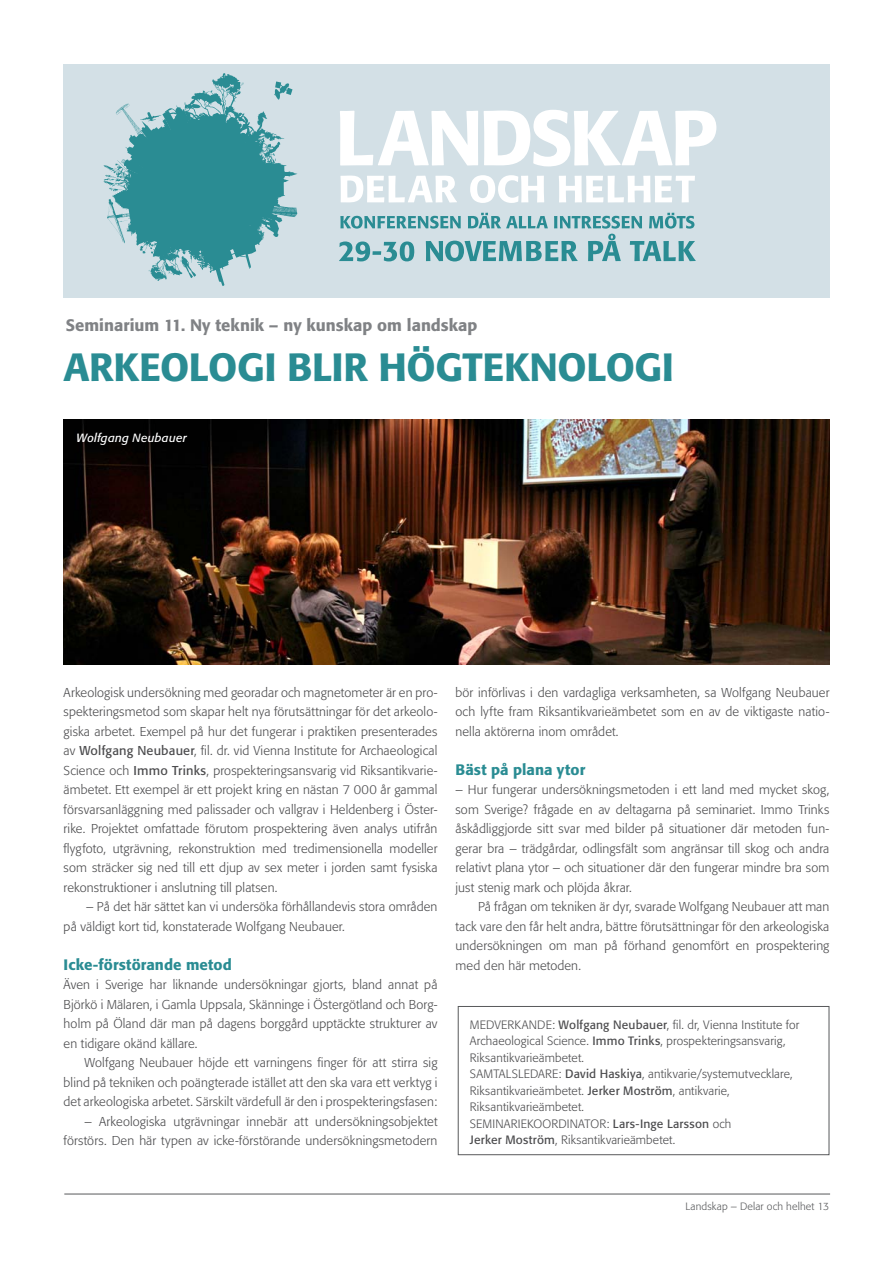
<style>
.page{position:relative;width:893px;height:1263px;background:#fff}
.page>*{position:absolute;margin:0;border:0;box-sizing:border-box;transform-origin:0 0}
.t1{font:500 39px "Formata";letter-spacing:-.01em;color:#2a8c93}
.t2{font:500 16.5px "Formata";color:#808285}
.t3{font:500 15px "Formata";letter-spacing:.005em;color:#2a8c93}
.t4{font:300 12.75px/19.5px "Formata";letter-spacing:.01em;color:#4c4c4e;text-align:justify}
.t5{font:300 12px/16.5px "Formata";letter-spacing:.01em;color:#4c4c4e}
.t6{font:italic 11.85px "Formata";letter-spacing:.015em;color:#fff}
.t7{font:300 10.5px "Formata";letter-spacing:.015em;color:#58595b}
.s1{font-weight:400}
</style>
<div class="page">
<div style="left:64px;top:64px;width:765px;height:233px;background:#d3e0e6"></div>
<svg style="left:103px;top:73px;width:194px;height:213px"></svg>
<svg style="left:340px;top:110px;width:376px;height:56px"></svg>
<svg style="left:340px;top:176px;width:117px;height:27px"></svg>
<svg style="left:470px;top:175px;width:74px;height:28px"></svg>
<svg style="left:559px;top:176px;width:136px;height:26px"></svg>
<svg style="left:339px;top:213px;width:356px;height:48px"></svg>
<div style="left:458px;top:1006px;width:371px;height:149px;border:1px solid #58595b"></div>
<hr style="left:64px;top:1194px;width:766px;height:1px;background:#58595b">
<img style="left:64px;top:420px;width:765px;height:244px">
<p class="t2" style="left:66px;top:318px;width:413px">Seminarium 11. Ny teknik – ny kunskap om landskap</p>
<h1 class="t1" style="left:64px;top:349px;width:612px">ARKEOLOGI BLIR HÖGTEKNOLOGI</h1>
<p class="t6" style="left:77px;top:432px;width:112px">Wolfgang Neubauer</p>
<p class="t4" style="left:64px;top:684px;width:375px">Arkeologisk undersökning med georadar och magnetometer är en pro&shy;spekteringsmetod som skapar helt nya förutsättningar för det arkeolo&shy;giska arbetet. Exempel på hur det fungerar i praktiken presenterades av <span class="s1">Wolfgang Neubauer</span>, fil. dr. vid Vienna Institute for Archaeological Science och <span class="s1">Immo Trinks</span>, prospekteringsansvarig vid Riksantikvarie&shy;ämbetet. Ett exempel är ett projekt kring en nästan 7 000 år gammal försvarsanläggning med palissader och vallgrav i Heldenberg i Öster&shy;rike. Projektet omfattade förutom prospektering även analys utifrån flygfoto, utgrävning, rekonstruktion med tredimensionella modeller som sträcker sig ned till ett djup av sex meter i jorden samt fysiska rekonstruktioner i anslutning till platsen.</p>
<p class="t4" style="left:64px;top:898px;width:375px;text-indent:22px">– På det här sättet kan vi undersöka förhållandevis stora områden på väldigt kort tid, konstaterade Wolfgang Neubauer.</p>
<p class="t3" style="left:64px;top:958px;width:170px">Icke-förstörande metod</p>
<p class="t4" style="left:64px;top:976px;width:375px">Även i Sverige har liknande undersökningar gjorts, bland annat på Björkö i Mälaren, i Gamla Uppsala, Skänninge i Östergötland och Borg&shy;holm på Öland där man på dagens borggård upptäckte strukturer av en tidigare okänd källare.</p>
<p class="t4" style="left:64px;top:1054px;width:375px;text-indent:21px">Wolfgang Neubauer höjde ett varningens finger för att stirra sig blind på tekniken och poängterade istället att den ska vara ett verktyg i det arkeologiska arbetet. Särskilt värdefull är den i prospekteringsfasen:</p>
<p class="t4" style="left:64px;top:1113px;width:375px;text-align:right">– Arkeologiska utgrävningar innebär att undersökningsobjektet förstörs. Den här typen av icke-förstörande undersökningsmetodern</p>
<p class="t4" style="left:455px;top:684px;width:375px">bör införlivas i den vardagliga verksamheten, sa Wolfgang Neubauer och lyfte fram Riksantikvarieämbetet som en av de viktigaste natio&shy;nella aktörerna inom området.</p>
<p class="t3" style="left:455px;top:763px;width:131px">Bäst på plana ytor</p>
<p class="t4" style="left:455px;top:781px;width:375px">– Hur fungerar undersökningsmetoden i ett land med mycket skog, som Sverige? frågade en av deltagarna på seminariet. Immo Trinks åskådliggjorde sitt svar med bilder på situationer där metoden fun&shy;gerar bra – trädgårdar, odlingsfält som angränsar till skog och andra relativt plana ytor – och situationer där den fungerar mindre bra som just stenig mark och plöjda åkrar.</p>
<p class="t4" style="left:455px;top:898px;width:375px;text-indent:22px">På frågan om tekniken är dyr, svarade Wolfgang Neubauer att man tack vare den får helt andra, bättre förutsättningar för den arkeologiska undersökningen om man på förhand genomfört en prospektering med den här metoden.</p>
<p class="t5" style="left:470px;top:1017px;width:331px">MEDVERKANDE: <span class="s1">Wolfgang Neubauer</span>, fil. dr, Vienna Institute for Archaeological Science. <span class="s1">Immo Trinks</span>, prospekteringsansvarig, Riksantikvarieämbetet.<br>SAMTALSLEDARE: <span class="s1">David Haskiya</span>, antikvarie/systemutvecklare, Riksantikvarieämbetet. <span class="s1">Jerker Moström</span>, antikvarie, Riksantikvarieämbetet.<br>SEMINARIEKOORDINATOR: <span class="s1">Lars-Inge Larsson</span> och<br><span class="s1">Jerker Moström</span>, Riksantikvarieämbetet.</p>
<p class="t7" style="left:685px;top:1202px;width:145px">Landskap – Delar och helhet 13</p>
</div>
